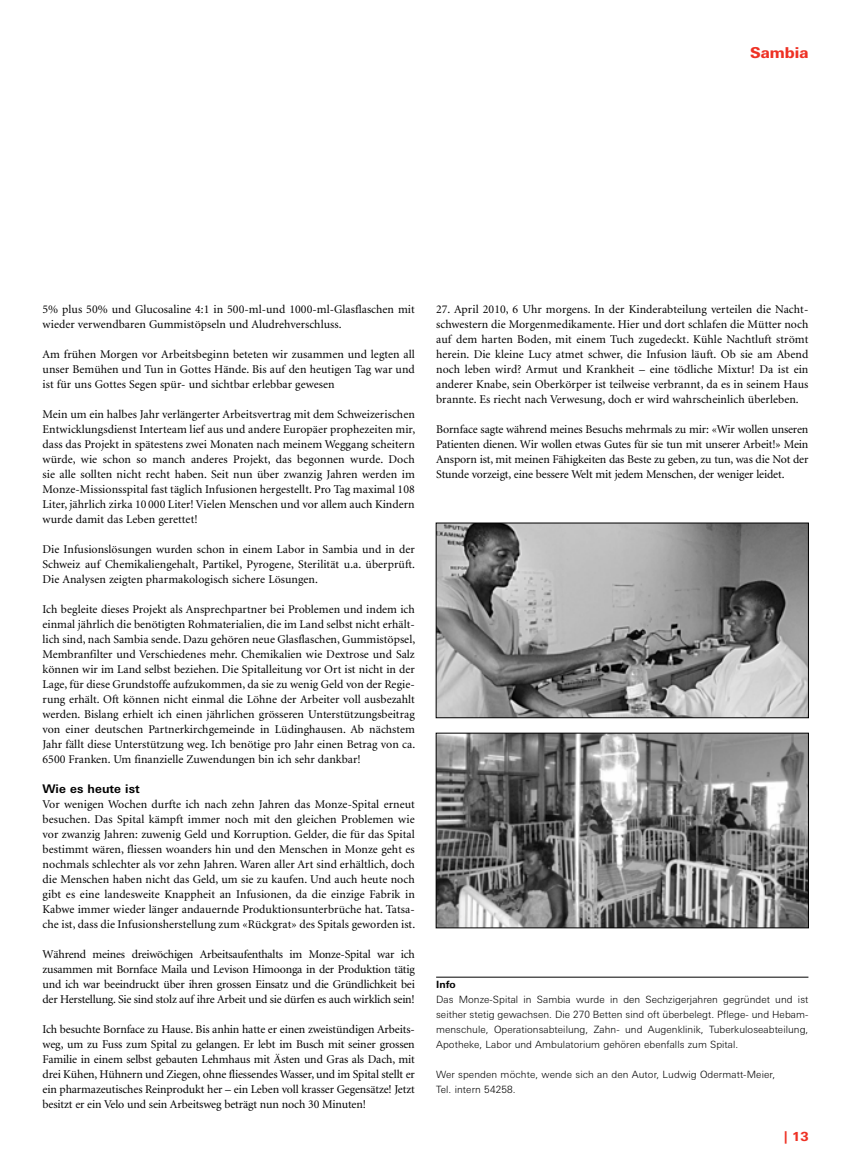
<style>
.page{position:relative;width:851px;height:1170px;background:#fff}
.page>*{position:absolute;margin:0;border:0;box-sizing:border-box;transform-origin:0 0}
.t1{font:800 15px "Linotype Univers Basic";color:#ee3124}
.t2{font:800 12.5px "Linotype Univers Basic";color:#ee3124}
.t3{font:11.88px/15px "Minion";color:#000;text-align:justify}
.t4{font:700 11.88px "Linotype Univers Basic";letter-spacing:.005em;color:#000}
.t5{font:300 10px/15px "Linotype Univers Basic";letter-spacing:.01em;color:#000;text-align:justify}
.t6{font:700 10px "Linotype Univers Basic";color:#000}
</style>
<div class="page">
<hr style="left:436px;top:976px;width:372px;height:1px;background:#000">
<img style="left:438px;top:735px;width:368px;height:191px">
<div style="left:436px;top:733px;width:372px;height:195px;border:1px solid #000"></div>
<img style="left:438px;top:525px;width:368px;height:191px">
<div style="left:436px;top:523px;width:372px;height:195px;border:1px solid #000"></div>
<p class="t1" style="left:750px;top:43px;width:60px">Sambia</p>
<p class="t3" style="left:43px;top:302px;width:373px">5% plus 50% und Glucosaline 4:1 in 500-ml-und 1000-ml-Glasflaschen mit wieder verwendbaren Gummistöpseln und Aludrehverschluss.</p>
<p class="t3" style="left:43px;top:347px;width:374px">Am frühen Morgen vor Arbeitsbeginn beteten wir zusammen und legten all unser Bemühen und Tun in Gottes Hände. Bis auf den heutigen Tag war und ist für uns Gottes Segen spür- und sichtbar erlebbar gewesen</p>
<p class="t3" style="left:43px;top:407px;width:374px">Mein um ein halbes Jahr verlängerter Arbeitsvertrag mit dem Schweizerischen Entwicklungsdienst Interteam lief aus und andere Europäer prophezeiten mir, dass das Projekt in spätestens zwei Monaten nach meinem Weggang scheitern würde, wie schon so manch anderes Projekt, das begonnen wurde. Doch sie alle sollten nicht recht haben. Seit nun über zwanzig Jahren werden im Monze-Missionsspital fast täglich Infusionen hergestellt. Pro Tag maximal 108<br>Liter, jährlich zirka 10 000 Liter! Vielen Menschen und vor allem auch Kindern wurde damit das Leben gerettet!</p>
<p class="t3" style="left:43px;top:542px;width:374px">Die Infusionslösungen wurden schon in einem Labor in Sambia und in der Schweiz auf Chemikaliengehalt, Partikel, Pyrogene, Sterilität u.a. überprüft.<br>Die Analysen zeigten pharmakologisch sichere Lösungen.</p>
<p class="t3" style="left:43px;top:602px;width:374px">Ich begleite dieses Projekt als Ansprechpartner bei Problemen und indem ich einmal jährlich die benötigten Rohmaterialien, die im Land selbst nicht erhält&shy;lich sind, nach Sambia sende. Dazu gehören neue Glasflaschen, Gummistöpsel, Membranfilter und Verschiedenes mehr. Chemikalien wie Dextrose und Salz können wir im Land selbst beziehen. Die Spitalleitung vor Ort ist nicht in der Lage, für diese Grundstoffe aufzukommen, da sie zu wenig Geld von der Regie&shy;rung erhält. Oft können nicht einmal die Löhne der Arbeiter voll ausbezahlt werden. Bislang erhielt ich einen jährlichen grösseren Unterstützungsbeitrag von einer deutschen Partnerkirchgemeinde in Lüdinghausen. Ab nächstem Jahr fällt diese Unterstützung weg. Ich benötige pro Jahr einen Betrag von ca.<br>6500 Franken. Um finanzielle Zuwendungen bin ich sehr dankbar!</p>
<p class="t4" style="left:43px;top:781px;width:99px">Wie es heute ist</p>
<p class="t3" style="left:43px;top:797px;width:374px">Vor wenigen Wochen durfte ich nach zehn Jahren das Monze-Spital erneut besuchen. Das Spital kämpft immer noch mit den gleichen Problemen wie vor zwanzig Jahren: zuwenig Geld und Korruption. Gelder, die für das Spital bestimmt wären, fliessen woanders hin und den Menschen in Monze geht es nochmals schlechter als vor zehn Jahren. Waren aller Art sind erhältlich, doch die Menschen haben nicht das Geld, um sie zu kaufen. Und auch heute noch gibt es eine landesweite Knappheit an Infusionen, da die einzige Fabrik in Kabwe immer wieder länger andauernde Produktionsunterbrüche hat. Tatsa&shy;che ist, dass die Infusionsherstellung zum «Rückgrat» des Spitals geworden ist.</p>
<p class="t3" style="left:43px;top:947px;width:374px">Während meines dreiwöchigen Arbeitsaufenthalts im Monze-Spital war ich zusammen mit Bornface Maila und Levison Himoonga in der Produktion tätig und ich war beeindruckt über ihren grossen Einsatz und die Gründlichkeit bei der Herstellung. Sie sind stolz auf ihre Arbeit und sie dürfen es auch wirklich sein!</p>
<p class="t3" style="left:43px;top:1022px;width:374px">Ich besuchte Bornface zu Hause. Bis anhin hatte er einen zweistündigen Arbeits&shy;weg, um zu Fuss zum Spital zu gelangen. Er lebt im Busch mit seiner grossen Familie in einem selbst gebauten Lehmhaus mit Ästen und Gras als Dach, mit drei Kühen, Hühnern und Ziegen, ohne fliessendes Wasser, und im Spital stellt er ein pharmazeutisches Reinprodukt her – ein Leben voll krasser Gegensätze! Jetzt besitzt er ein Velo und sein Arbeitsweg beträgt nun noch 30 Minuten!</p>
<p class="t3" style="left:436px;top:302px;width:374px">27. April 2010, 6 Uhr morgens. In der Kinderabteilung verteilen die Nacht&shy;schwestern die Morgenmedikamente. Hier und dort schlafen die Mütter noch auf dem harten Boden, mit einem Tuch zugedeckt. Kühle Nachtluft strömt herein. Die kleine Lucy atmet schwer, die Infusion läuft. Ob sie am Abend noch leben wird? Armut und Krankheit – eine tödliche Mixtur! Da ist ein anderer Knabe, sein Oberkörper ist teilweise verbrannt, da es in seinem Haus brannte. Es riecht nach Verwesung, doch er wird wahrscheinlich überleben.</p>
<p class="t3" style="left:436px;top:422px;width:374px">Bornface sagte während meines Besuchs mehrmals zu mir: «Wir wollen unseren Patienten dienen. Wir wollen etwas Gutes für sie tun mit unserer Arbeit!» Mein Ansporn ist, mit meinen Fähigkeiten das Beste zu geben, zu tun, was die Not der Stunde vorzeigt, eine bessere Welt mit jedem Menschen, der weniger leidet.</p>
<p class="t6" style="left:436px;top:978px;width:21px">Info</p>
<p class="t5" style="left:436px;top:991px;width:374px">Das Monze-Spital in Sambia wurde in den Sechzigerjahren gegründet und ist seither stetig gewachsen. Die 270 Betten sind oft überbelegt. Pflege- und Hebam&shy;menschule, Operationsabteilung, Zahn- und Augenklinik, Tuberkuloseabteilung, Apotheke, Labor und Ambulatorium gehören ebenfalls zum Spital.</p>
<p class="t5" style="left:436px;top:1066px;width:340px">Wer spenden möchte, wende sich an den Autor, Ludwig Odermatt-Meier,<br>Tel. intern 54258.</p>
<p class="t2" style="left:784px;top:1128px;width:26px">| 13</p>
</div>
